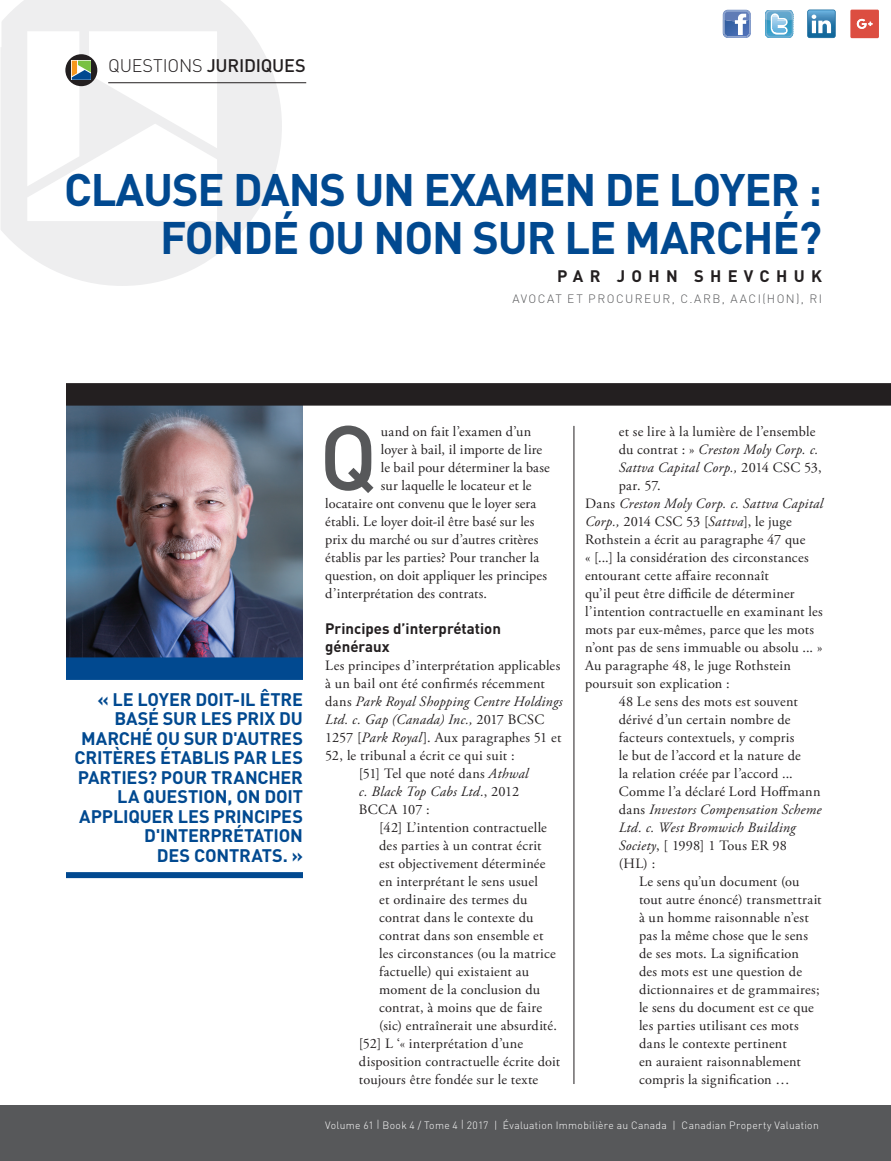
<style>
.page{position:relative;width:891px;height:1161px;background:#fff}
.page>*{position:absolute;margin:0;border:0;box-sizing:border-box;transform-origin:0 0}
.BT_1_w__Drop_Cap{font:500 90.15px "DIN";color:#57585a}
.Main_Headline{font:700 45px/48px "DIN";letter-spacing:-.025em;color:#014990;text-align:right}
.Call_Out{font:700 18px/19.5px "DIN";letter-spacing:-.01em;color:#014990;text-align:right}
.TOC_-_Departments{font:500 18px "DIN";letter-spacing:-.015em;color:#231f20}
.By-Line{font:700 16.5px "DIN";letter-spacing:.38em;color:#231f20}
.Sub-Head{font:700 15px/18px "DIN";color:#231f20}
.BT{font:14.25px/18px "Adobe Garamond Pro";letter-spacing:.02em;color:#231f20}
.BT_1_w__Drop_Cap-2{font:14.25px "Adobe Garamond Pro";letter-spacing:.005em;color:#231f20}
.By-Line_2{font:300 12px "DIN";letter-spacing:.12em;color:#57585a}
.t1{font:300 10.5px "DIN";letter-spacing:.03em;color:#fff}
.s1{font-weight:300}
.s2{font-style:italic}
</style>
<div class="page">
<svg style="left:1px;top:0;width:281px;height:286px"></svg>
<svg style="left:65px;top:54px;width:32px;height:32px"></svg>
<svg style="left:72px;top:61px;width:19px;height:19px"></svg>
<hr style="left:108px;top:82px;width:198px;height:1px;background:#231f20">
<hr style="left:574px;top:426px;width:1px;height:658px;background:#231f20">
<img style="left:66px;top:406px;width:237px;height:251px">
<div style="left:66px;top:657px;width:237px;height:23px;background:#014990"></div>
<div style="left:66px;top:872px;width:237px;height:6px;background:#014990"></div>
<div style="left:0;top:1106px;width:891px;height:55px;background:#57585a"></div>
<svg style="left:722px;top:9px;width:157px;height:30px"></svg>
<div style="left:66px;top:383px;width:825px;height:23px;background:#231f20"></div>
<p class="TOC_-_Departments" style="left:108px;top:54px;width:199px"><span class="s1">QUESTIONS</span> JURIDIQUES</p>
<p class="Main_Headline" style="left:64px;top:164px;width:759px">CLAUSE DANS UN EXAMEN DE LOYER :<br>FONDÉ OU NON SUR LE MARCHÉ?</p>
<p class="By-Line" style="left:557px;top:266px;width:266px">PAR JOHN SHEVCHUK</p>
<p class="By-Line_2" style="left:512px;top:291px;width:311px">AVOCAT ET PROCUREUR, C.ARB, AACI(HON), RI</p>
<p class="Call_Out" style="left:75px;top:689px;width:230px">« LE LOYER DOIT-IL ÊTRE<br>BASÉ SUR LES PRIX DU<br>MARCHÉ OU SUR D'AUTRES<br>CRITÈRES ÉTABLIS PAR LES<br>PARTIES? POUR TRANCHER<br>LA QUESTION, ON DOIT<br>APPLIQUER LES PRINCIPES<br>D'INTERPRÉTATION<br>DES CONTRATS. »</p>
<p class="BT_1_w__Drop_Cap" style="left:319px;top:400px;width:60px">Q</p>
<p class="BT_1_w__Drop_Cap-2" style="left:381px;top:423px;width:152px">uand on fait l’examen d’un</p>
<p class="BT_1_w__Drop_Cap-2" style="left:381px;top:441px;width:163px">loyer à bail, il importe de lire</p>
<p class="BT_1_w__Drop_Cap-2" style="left:381px;top:459px;width:170px">le bail pour déterminer la base</p>
<p class="BT_1_w__Drop_Cap-2" style="left:381px;top:477px;width:152px">sur laquelle le locateur et le</p>
<p class="BT_1_w__Drop_Cap-2" style="left:325px;top:495px;width:212px">locataire ont convenu que le loyer sera</p>
<p class="BT_1_w__Drop_Cap-2" style="left:325px;top:513px;width:211px">établi. Le loyer doit-il être basé sur les</p>
<p class="BT_1_w__Drop_Cap-2" style="left:325px;top:531px;width:215px">prix du marché ou sur d’autres critères</p>
<p class="BT_1_w__Drop_Cap-2" style="left:325px;top:549px;width:216px">établis par les parties? Pour trancher la</p>
<p class="BT_1_w__Drop_Cap-2" style="left:325px;top:567px;width:223px">question, on doit appliquer les principes</p>
<p class="BT_1_w__Drop_Cap-2" style="left:325px;top:585px;width:163px">d’interprétation des contrats.</p>
<p class="Sub-Head" style="left:325px;top:619px;width:177px">Principes d’interprétation généraux</p>
<p class="BT" style="left:325px;top:657px;width:239px">Les principes d’interprétation applicables à un bail ont été confirmés récemment dans <span class="s2">Park Royal Shopping Centre Holdings Ltd. c. Gap (Canada) Inc.,</span> 2017 BCSC 1257 [<span class="s2">Park Royal</span>]. Aux paragraphes 51 et 52, le tribunal a écrit ce qui suit :</p>
<p class="BT" style="left:359px;top:765px;width:171px">[51] Tel que noté dans <span class="s2">Athwal c. Black Top Cabs Ltd.</span>, 2012<br>BCCA 107 :</p>
<p class="BT" style="left:379px;top:819px;width:179px">[42] L’intention contractuelle des parties à un contrat écrit est objectivement déterminée en interprétant le sens usuel<br>et ordinaire des termes du contrat dans le contexte du contrat dans son ensemble et les circonstances (ou la matrice factuelle) qui existaient au moment de la conclusion du contrat, à moins que de faire (sic) entraînerait une absurdité.</p>
<p class="BT" style="left:359px;top:1035px;width:203px">[52] L ‘« interprétation d’une disposition contractuelle écrite doit toujours être fondée sur le texte</p>
<p class="BT" style="left:619px;top:423px;width:204px">et se lire à la lumière de l’ensemble du contrat : » <span class="s2">Creston Moly Corp. c.<br>Sattva Capital Corp.,</span> 2014 CSC 53, par. 57.</p>
<p class="BT" style="left:585px;top:495px;width:240px">Dans <span class="s2">Creston Moly Corp. c. Sattva Capital Corp.,</span> 2014 CSC 53 [<span class="s2">Sattva</span>], le juge Rothstein a écrit au paragraphe 47 que<br>« [...] la considération des circonstances entourant cette affaire reconnaît<br>qu’il peut être difficile de déterminer l’intention contractuelle en examinant les mots par eux-mêmes, parce que les mots n’ont pas de sens immuable ou absolu ... » Au paragraphe 48, le juge Rothstein poursuit son explication :</p>
<p class="BT" style="left:619px;top:693px;width:204px">48 Le sens des mots est souvent dérivé d’un certain nombre de facteurs contextuels, y compris<br>le but de l’accord et la nature de<br>la relation créée par l’accord ...<br>Comme l’a déclaré Lord Hoffmann dans <span class="s2">Investors Compensation Scheme<br>Ltd. c. West Bromwich Building<br>Society</span>, [ 1998] 1 Tous ER 98<br>(HL) :</p>
<p class="BT" style="left:639px;top:873px;width:184px">Le sens qu’un document (ou tout autre énoncé) transmettrait à un homme raisonnable n’est pas la même chose que le sens de ses mots. La signification<br>des mots est une question de dictionnaires et de grammaires; le sens du document est ce que les parties utilisant ces mots dans le contexte pertinent<br>en auraient raisonnablement compris la signification …</p>
<p class="t1" style="left:325px;top:1119px;width:495px">Volume 61 | Book 4 / Tome 4 | 2017 | Évaluation Immobilière au Canada | Canadian Property Valuation</p>
</div>
